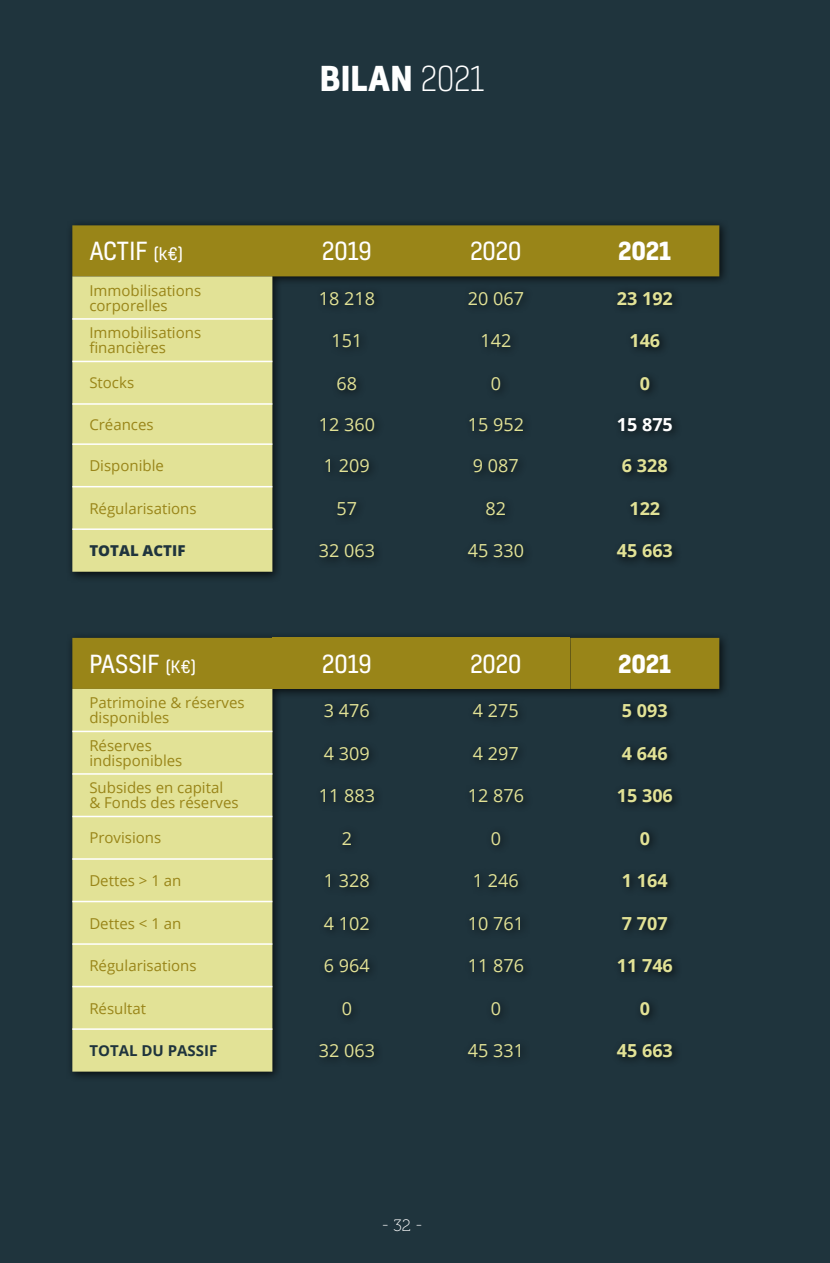
<style>
.page{position:relative;width:830px;height:1263px;background:#fff}
.page>*{position:absolute;margin:0;border:0;box-sizing:border-box;transform-origin:0 0}
.t1{font:700 33px "Kelson";color:#fff}
.t2{font:24px "Kelson";color:#fff}
.t3{font:700 24px "Kelson";color:#fff}
.t4{font:18px "Open Sans";color:#e2e296}
.t5{font:700 18px "Open Sans";color:#e2e296}
.t6{font:700 18px "Open Sans";color:#fff}
.t7{font:16.5px "Museo 100";color:#fff}
.t8{font:15px/15px "Open Sans";color:#998518}
.t9{font:700 15px "Open Sans";color:#1f343d}
.t10{font:800 15px "Open Sans";color:#1f343d}
.s1{font-weight:300}
.s2{font-size:16.5px}
</style>
<div class="page">
<div style="left:0;top:0;width:829px;height:1263px;background:#1f343d"></div>
<div style="left:66px;top:219px;width:663px;height:363px;background:#000;opacity:.75"></div>
<div style="left:72px;top:225px;width:647px;height:51px;background:#998518"></div>
<div style="left:72px;top:276px;width:200px;height:296px;background:#e2e296"></div>
<hr style="left:72px;top:318px;width:200px;height:2px;background:#fff">
<hr style="left:72px;top:361px;width:200px;height:1px;background:#fff">
<hr style="left:72px;top:403px;width:200px;height:2px;background:#fff">
<hr style="left:72px;top:443px;width:200px;height:2px;background:#fff">
<hr style="left:72px;top:486px;width:200px;height:1px;background:#fff">
<hr style="left:72px;top:528px;width:200px;height:2px;background:#fff">
<div style="left:66px;top:631px;width:663px;height:451px;background:#000;opacity:.75"></div>
<div style="left:72px;top:638px;width:647px;height:51px;background:#998518"></div>
<div style="left:272px;top:638px;width:149px;height:51px;background:#998518"></div>
<div style="left:421px;top:638px;width:149px;height:51px;background:#998518"></div>
<div style="left:72px;top:689px;width:200px;height:382px;background:#e2e296"></div>
<hr style="left:72px;top:731px;width:200px;height:1px;background:#fff">
<hr style="left:72px;top:773px;width:200px;height:2px;background:#fff">
<hr style="left:72px;top:816px;width:200px;height:1px;background:#fff">
<hr style="left:72px;top:858px;width:200px;height:2px;background:#fff">
<hr style="left:72px;top:901px;width:200px;height:1px;background:#fff">
<hr style="left:72px;top:943px;width:200px;height:2px;background:#fff">
<hr style="left:72px;top:986px;width:200px;height:1px;background:#fff">
<hr style="left:72px;top:1028px;width:200px;height:2px;background:#fff">
<h1 class="t1" style="left:320px;top:55px;width:166px">BILAN <span class="s1">2021</span></h1>
<h2 class="t2" style="left:89px;top:235px;width:95px">ACTIF <span class="s2">(k€)</span></h2>
<h2 class="t2" style="left:322px;top:235px;width:51px">2019</h2>
<h2 class="t2" style="left:470px;top:235px;width:52px">2020</h2>
<h2 class="t3" style="left:618px;top:234px;width:54px">2021</h2>
<p class="t8" style="left:89px;top:283px;width:113px">Immobilisations corporelles</p>
<p class="t4" style="left:318px;top:286px;width:58px">18 218</p>
<p class="t4" style="left:467px;top:286px;width:58px">20 067</p>
<p class="t5" style="left:616px;top:285px;width:58px">23 192</p>
<p class="t8" style="left:89px;top:325px;width:113px">Immobilisations financières</p>
<p class="t4" style="left:331px;top:328px;width:32px">151</p>
<p class="t4" style="left:480px;top:328px;width:32px">142</p>
<p class="t5" style="left:629px;top:328px;width:32px">146</p>
<p class="t8" style="left:89px;top:375px;width:46px">Stocks</p>
<p class="t4" style="left:336px;top:371px;width:22px">68</p>
<p class="t4" style="left:490px;top:371px;width:12px">0</p>
<p class="t5" style="left:639px;top:370px;width:12px">0</p>
<p class="t8" style="left:89px;top:416px;width:66px">Créances</p>
<p class="t4" style="left:318px;top:412px;width:58px">12 360</p>
<p class="t4" style="left:467px;top:412px;width:58px">15 952</p>
<p class="t6" style="left:616px;top:412px;width:58px">15 875</p>
<p class="t8" style="left:89px;top:458px;width:76px">Disponible</p>
<p class="t4" style="left:324px;top:453px;width:47px">1 209</p>
<p class="t4" style="left:472px;top:453px;width:47px">9 087</p>
<p class="t5" style="left:621px;top:453px;width:47px">6 328</p>
<p class="t8" style="left:89px;top:500px;width:109px">Régularisations</p>
<p class="t4" style="left:336px;top:496px;width:22px">57</p>
<p class="t4" style="left:485px;top:496px;width:22px">82</p>
<p class="t5" style="left:629px;top:496px;width:32px">122</p>
<p class="t10" style="left:89px;top:539px;width:98px">TOTAL ACTIF</p>
<p class="t4" style="left:318px;top:538px;width:58px">32 063</p>
<p class="t4" style="left:467px;top:538px;width:58px">45 330</p>
<p class="t5" style="left:616px;top:538px;width:58px">45 663</p>
<h2 class="t2" style="left:89px;top:648px;width:108px">PASSIF <span class="s2">(K€)</span></h2>
<h2 class="t2" style="left:322px;top:648px;width:51px">2019</h2>
<h2 class="t2" style="left:470px;top:648px;width:52px">2020</h2>
<h2 class="t3" style="left:618px;top:646px;width:54px">2021</h2>
<p class="t8" style="left:89px;top:695px;width:157px">Patrimoine &amp; réserves disponibles</p>
<p class="t4" style="left:324px;top:698px;width:47px">3 476</p>
<p class="t4" style="left:472px;top:698px;width:47px">4 275</p>
<p class="t5" style="left:621px;top:698px;width:47px">5 093</p>
<p class="t8" style="left:89px;top:738px;width:94px">Réserves indisponibles</p>
<p class="t4" style="left:324px;top:741px;width:47px">4 309</p>
<p class="t4" style="left:472px;top:741px;width:47px">4 297</p>
<p class="t5" style="left:621px;top:740px;width:47px">4 646</p>
<p class="t8" style="left:89px;top:780px;width:151px">Subsides en capital<br>&amp; Fonds des réserves</p>
<p class="t4" style="left:318px;top:783px;width:58px">11 883</p>
<p class="t4" style="left:467px;top:783px;width:58px">12 876</p>
<p class="t5" style="left:616px;top:783px;width:58px">15 306</p>
<p class="t8" style="left:89px;top:830px;width:73px">Provisions</p>
<p class="t4" style="left:341px;top:826px;width:12px">2</p>
<p class="t4" style="left:490px;top:826px;width:12px">0</p>
<p class="t5" style="left:639px;top:825px;width:12px">0</p>
<p class="t8" style="left:89px;top:873px;width:93px">Dettes &gt; 1 an</p>
<p class="t4" style="left:324px;top:868px;width:47px">1 328</p>
<p class="t4" style="left:472px;top:868px;width:47px">1 246</p>
<p class="t5" style="left:621px;top:868px;width:47px">1 164</p>
<p class="t8" style="left:89px;top:915px;width:93px">Dettes &lt; 1 an</p>
<p class="t4" style="left:324px;top:911px;width:47px">4 102</p>
<p class="t4" style="left:467px;top:911px;width:58px">10 761</p>
<p class="t5" style="left:621px;top:910px;width:47px">7 707</p>
<p class="t8" style="left:89px;top:958px;width:109px">Régularisations</p>
<p class="t4" style="left:324px;top:953px;width:47px">6 964</p>
<p class="t4" style="left:467px;top:953px;width:58px">11 876</p>
<p class="t5" style="left:616px;top:953px;width:58px">11 746</p>
<p class="t8" style="left:89px;top:1000px;width:58px">Résultat</p>
<p class="t4" style="left:341px;top:996px;width:12px">0</p>
<p class="t4" style="left:490px;top:996px;width:12px">0</p>
<p class="t5" style="left:639px;top:995px;width:12px">0</p>
<p class="t9" style="left:89px;top:1040px;width:129px">TOTAL DU PASSIF</p>
<p class="t4" style="left:318px;top:1038px;width:58px">32 063</p>
<p class="t4" style="left:467px;top:1038px;width:58px">45 331</p>
<p class="t5" style="left:616px;top:1038px;width:58px">45 663</p>
<p class="t7" style="left:381px;top:1216px;width:43px">- 32 -</p>
</div>
